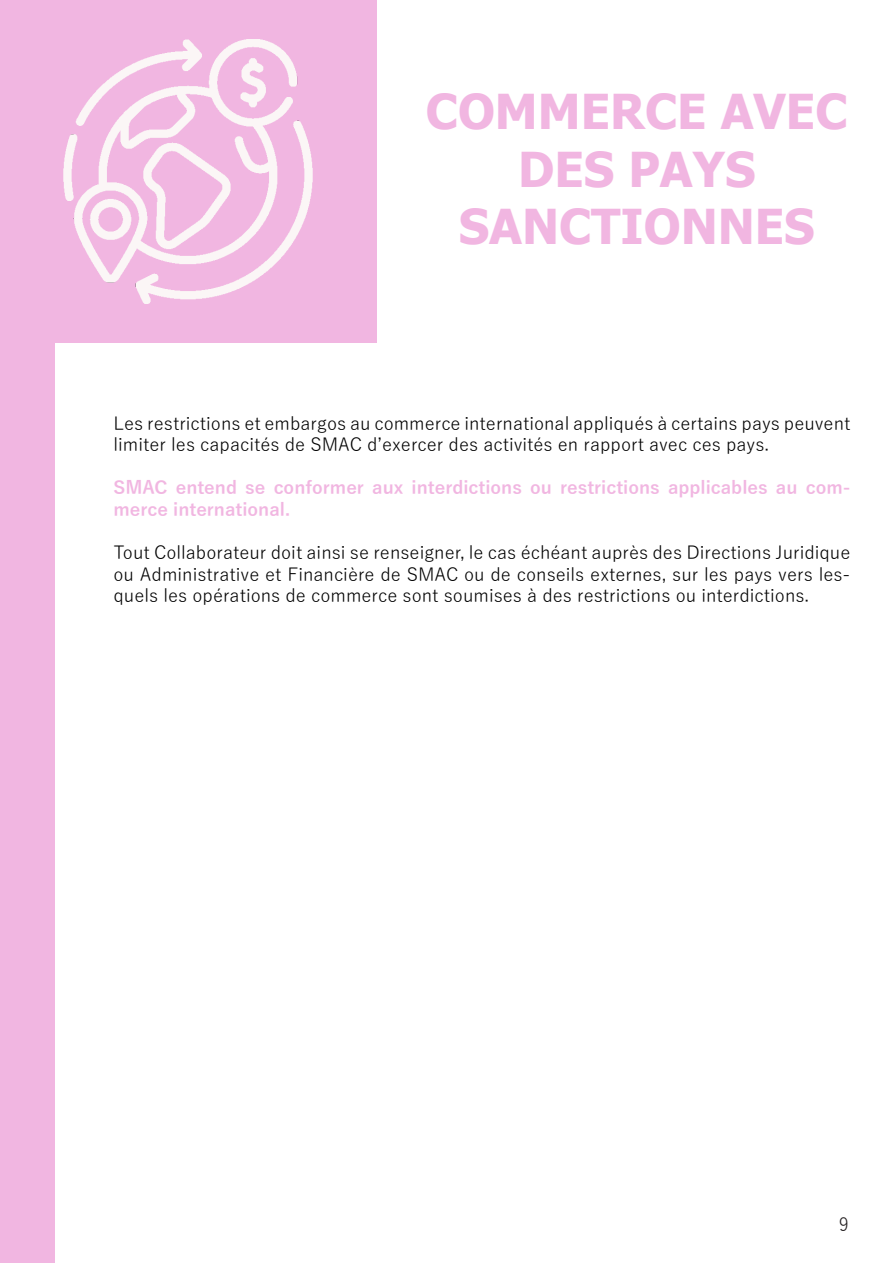
<style>
.page{position:relative;width:893px;height:1263px;background:#fff}
.page>*{position:absolute;margin:0;border:0;box-sizing:border-box;transform-origin:0 0}
.t1{font:700 48px/57.6px "Tahoma";color:#f1b6e1;text-align:center}
.t2{font:18px/21.6px "Yu Gothic";color:#000}
.t3{font:700 18px/21.6px "Yu Gothic";color:#f1b6e1}
.t4{font:18px "Yu Gothic";color:#231f20}
</style>
<div class="page">
<div style="left:0;top:0;width:376px;height:343px;background:#f1b6e1"></div>
<div style="left:0;top:343px;width:54px;height:920px;background:#f1b6e1"></div>
<img style="left:63px;top:39px;width:250px;height:265px">
<p class="t1" style="left:426px;top:85px;width:423px">COMMERCE AVEC<br>DES PAYS</p>
<p class="t1" style="left:459px;top:200px;width:357px">SANCTIONNES</p>
<p class="t2" style="left:114px;top:410px;width:738px">Les restrictions et embargos au commerce international appliqués à certains pays peuvent limiter les capacités de SMAC d’exercer des activités en rapport avec ces pays.</p>
<p class="t3" style="left:114px;top:477px;width:738px">SMAC entend se conformer aux interdictions ou restrictions applicables au com&shy;merce international.</p>
<p class="t2" style="left:114px;top:539px;width:738px;text-align:justify">Tout Collaborateur doit ainsi se renseigner, le cas échéant auprès des Directions Juridique ou Administrative et Financière de SMAC ou de conseils externes, sur les pays vers les&shy;quels les opérations de commerce sont soumises à des restrictions ou interdictions.</p>
<p class="t4" style="left:839px;top:1208px;width:12px">9</p>
</div>
